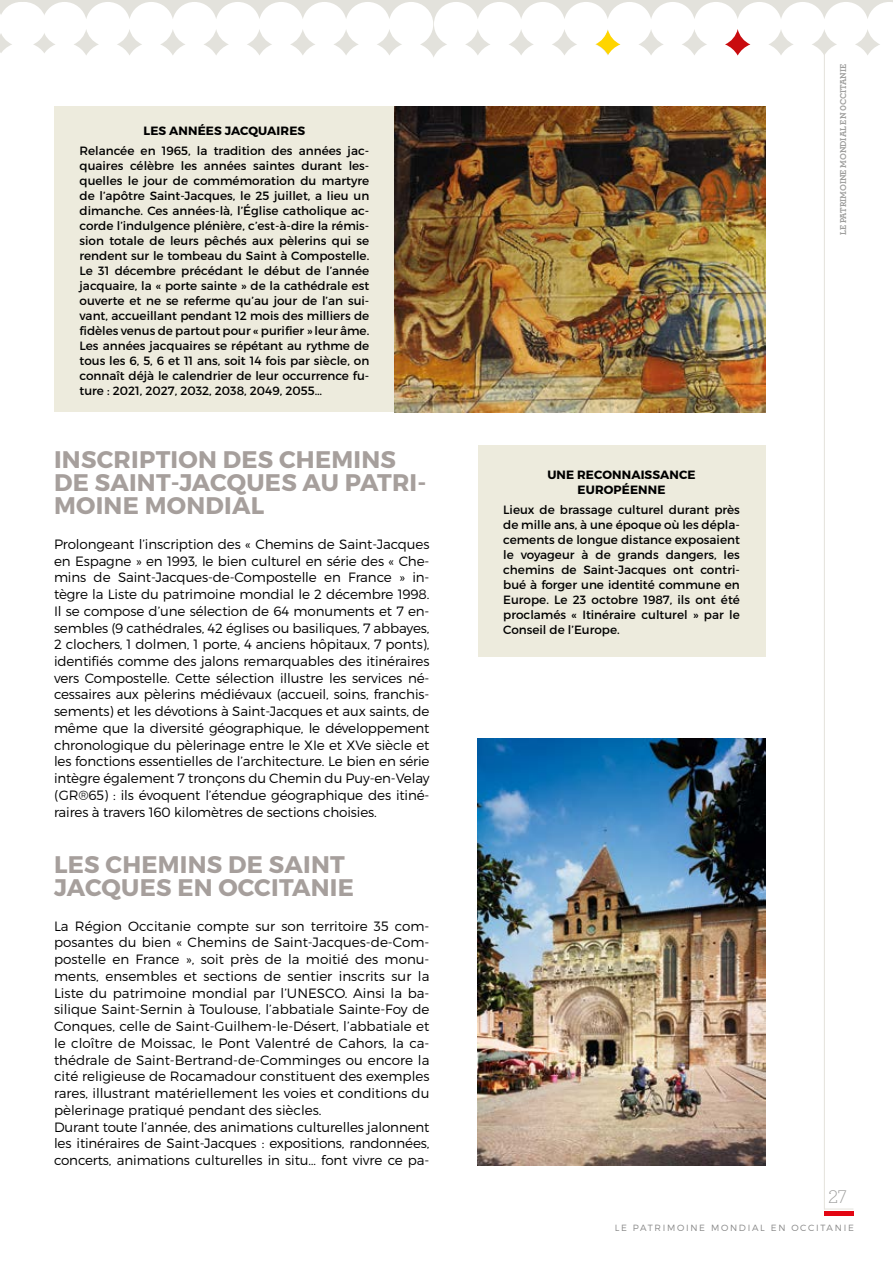
<style>
.page{position:relative;width:893px;height:1263px;background:#fff}
.page>*{position:absolute;margin:0;border:0;box-sizing:border-box;transform-origin:0 0}
.t1{font:700 24px/22.8px "Montserrat";letter-spacing:.01em;color:#a69f9c}
.t2{font:300 19.2px "Archer";color:#9d9d9c}
.t3{font:300 13.5px/16.8px "Montserrat";color:#000;text-align:justify}
.t4{font:12px/15px "Montserrat";color:#000;text-align:justify}
.t5{font:700 12px/15px "Montserrat";letter-spacing:.01em;color:#000;text-align:center}
.t6{font:300 9px "Montserrat";letter-spacing:.19em;color:#878787}
.t7{font:700 9px "Archer";letter-spacing:-.01em;color:#9d9d9c}
</style>
<div class="page">
<div style="left:1px;top:0;width:892px;height:93px;background:#e3e2dc"></div>
<svg style="left:49px;top:2px;width:382px;height:91px;background:#fcfbfb"></svg>
<svg style="left:431px;top:2px;width:462px;height:110px;fill:#fff"></svg>
<hr style="left:0;top:0;width:1px;height:93px;background:#e3e2dc">
<svg style="left:0;top:2px;width:49px;height:91px;background:#fcfbfb"></svg>
<hr style="left:824px;top:1212px;width:29px;height:4px;background:#e30613">
<hr style="left:824px;top:52px;width:1px;height:1157px;background:#e4e2db">
<svg style="left:824px;top:1209px;width:29px;height:1px"></svg>
<div style="left:54px;top:106px;width:341px;height:306px;background:#edebdd"></div>
<img style="left:395px;top:106px;width:370px;height:306px">
<div style="left:478px;top:445px;width:287px;height:211px;background:#edebdd"></div>
<img style="left:478px;top:739px;width:287px;height:426px">
<p class="t5" style="left:144px;top:124px;width:163px">LES ANNÉES JACQUAIRES</p>
<p class="t4" style="left:80px;top:143px;width:291px">Relancée en 1965, la tradition des années jac&shy;quaires célèbre les années saintes durant les&shy;quelles le jour de commémoration du martyre de l’apôtre Saint-Jacques, le 25 juillet, a lieu un dimanche. Ces années-là, l’Église catholique ac&shy;corde l’indulgence plénière, c’est-à-dire la rémis&shy;sion totale de leurs pêchés aux pèlerins qui se rendent sur le tombeau du Saint à Compostelle.<br>Le 31 décembre précédant le début de l’année jacquaire, la « porte sainte » de la cathédrale est ouverte et ne se referme qu’au jour de l’an sui&shy;vant, accueillant pendant 12 mois des milliers de fidèles venus de partout pour « purifier » leur âme.<br>Les années jacquaires se répétant au rythme de tous les 6, 5, 6 et 11 ans, soit 14 fois par siècle, on connaît déjà le calendrier de leur occurrence fu&shy;ture : 2021, 2027, 2032, 2038, 2049, 2055…</p>
<h1 class="t1" style="left:54px;top:449px;width:374px">INSCRIPTION DES CHEMINS<br>DE SAINT-JACQUES AU PATRI-<br>MOINE MONDIAL</h1>
<p class="t3" style="left:54px;top:535px;width:377px">Prolongeant l’inscription des « Chemins de Saint-Jacques en Espagne » en 1993, le bien culturel en série des « Che&shy;mins de Saint-Jacques-de-Compostelle en France » in&shy;tègre la Liste du patrimoine mondial le 2 décembre 1998.<br>Il se compose d’une sélection de 64 monuments et 7 en&shy;sembles (9 cathédrales, 42 églises ou basiliques, 7 abbayes, 2 clochers, 1 dolmen, 1 porte, 4 anciens hôpitaux, 7 ponts), identifiés comme des jalons remarquables des itinéraires vers Compostelle. Cette sélection illustre les services né&shy;cessaires aux pèlerins médiévaux (accueil, soins, franchis&shy;sements) et les dévotions à Saint-Jacques et aux saints, de même que la diversité géographique, le développement chronologique du pèlerinage entre le XIe et XVe siècle et les fonctions essentielles de l’architecture. Le bien en série intègre également 7 tronçons du Chemin du Puy-en-Velay (GR®65) : ils évoquent l’étendue géographique des itiné&shy;raires à travers 160 kilomètres de sections choisies.</p>
<h1 class="t1" style="left:54px;top:853px;width:301px">LES CHEMINS DE SAINT<br>JACQUES EN OCCITANIE</h1>
<p class="t3" style="left:54px;top:917px;width:377px;text-align:left">La Région Occitanie compte sur son territoire 35 com&shy;posantes du bien « Chemins de Saint-Jacques-de-Com&shy;postelle en France », soit près de la moitié des monu&shy;ments, ensembles et sections de sentier inscrits sur la Liste du patrimoine mondial par l’UNESCO. Ainsi la ba&shy;silique Saint-Sernin à Toulouse, l’abbatiale Sainte-Foy de Conques, celle de Saint-Guilhem-le-Désert, l’abbatiale et le cloître de Moissac, le Pont Valentré de Cahors, la ca&shy;thédrale de Saint-Bertrand-de-Comminges ou encore la cité religieuse de Rocamadour constituent des exemples rares, illustrant matériellement les voies et conditions du pèlerinage pratiqué pendant des siècles.<br>Durant toute l’année, des animations culturelles jalonnent les itinéraires de Saint-Jacques : expositions, randonnées, concerts, animations culturelles in situ… font vivre ce pa-</p>
<p class="t5" style="left:547px;top:468px;width:150px">UNE RECONNAISSANCE<br>EUROPÉENNE</p>
<p class="t4" style="left:503px;top:502px;width:238px">Lieux de brassage culturel durant près de mille ans, à une époque où les dépla&shy;cements de longue distance exposaient le voyageur à de grands dangers, les chemins de Saint-Jacques ont contri&shy;bué à forger une identité commune en Europe. Le 23 octobre 1987, ils ont été proclamés « Itinéraire culturel » par le Conseil de l’Europe.</p>
<p class="t7" style="left:836px;top:235px;width:173px;rotate:-90deg">LE PATRIMOINE MONDIAL EN 0CCITANIE</p>
<h2 class="t2" style="left:828px;top:1184px;width:20px">27</h2>
<p class="t6" style="left:615px;top:1222px;width:241px">LE PATRIMOINE MONDIAL EN OCCITANIE</p>
</div>
